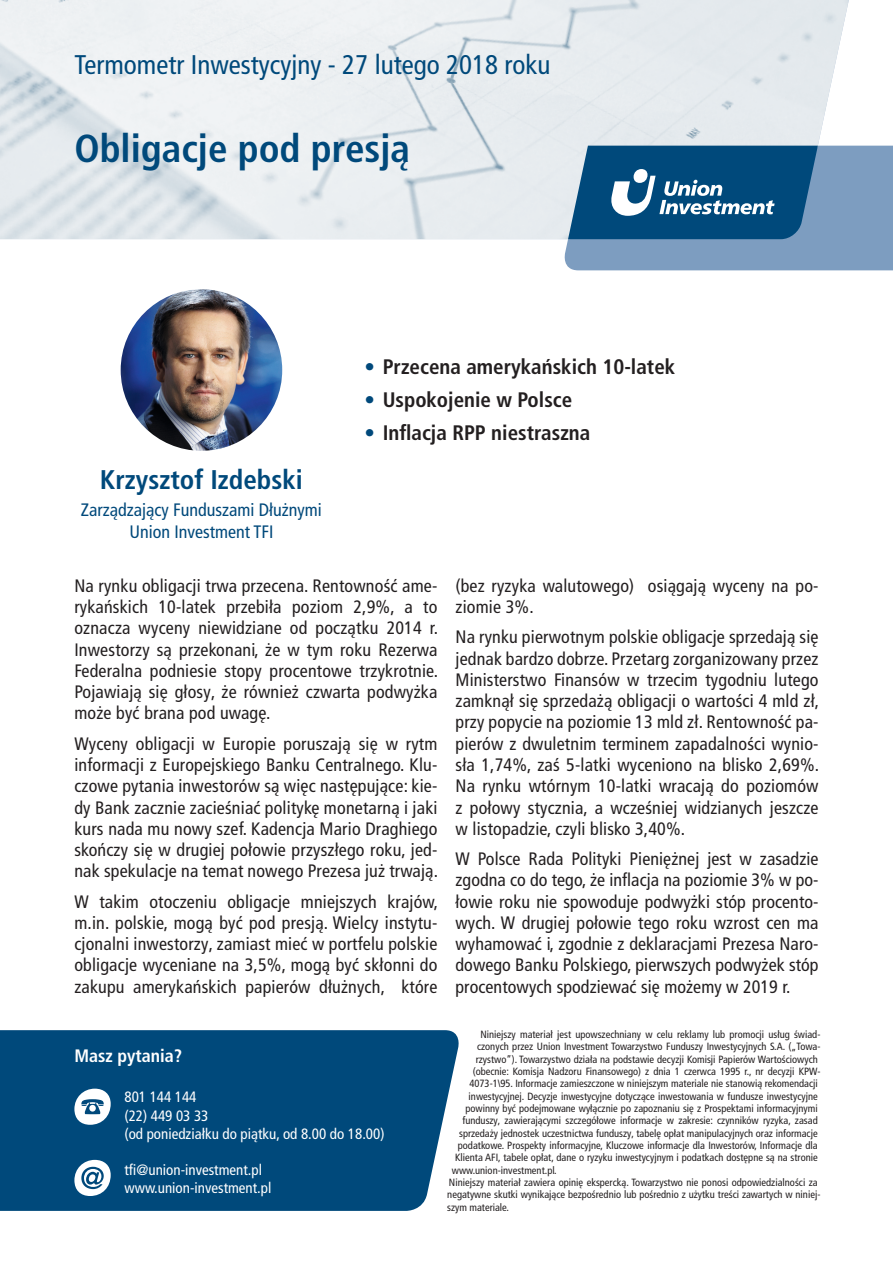
<style>
.page{position:relative;width:893px;height:1263px;background:#fff}
.page>*{position:absolute;margin:0;border:0;box-sizing:border-box;transform-origin:0 0}
.t1{font:700 condensed 39px "Frutiger LT Pro";color:#00497b}
.t2{font:condensed 27px "Frutiger LT Pro";color:#00497b}
.t3{font:700 condensed 27px "Frutiger LT Pro";color:#00497b}
.highlighs_v3{font:700 condensed 21px "Frutiger LT Pro";color:#231f20}
.p_12pt{font:condensed 18px/21.3px "Frutiger LT Pro";letter-spacing:.01em;color:#231f20;text-align:justify}
.t4{font:condensed 18px/21.3px "Frutiger LT Pro";color:#00497b;text-align:center}
.t5{font:700 condensed 18px "Frutiger LT Pro";color:#fff}
.t6{font:condensed 15px/18px "Frutiger LT Pro";color:#fff}
.disclaimer{font:condensed 10.5px/12.3px "Frutiger LT Pro";color:#231f20}
.s1{color:#00497b}
</style>
<div class="page">
<div style="left:0;top:1030px;width:459px;height:181px;background:#00497b"></div>
<div style="left:74px;top:1089px;width:37px;height:36px;background:#fff;border-radius:16px"></div>
<svg style="left:81px;top:1099px;width:23px;height:15px"></svg>
<svg style="left:74px;top:1160px;width:37px;height:36px"></svg>
<svg style="left:81px;top:1167px;width:23px;height:22px"></svg>
<img style="left:121px;top:289px;width:161px;height:162px;border-radius:81px">
<img style="left:0;top:0;width:849px;height:239px">
<svg style="left:561px;top:146px;width:332px;height:124px;background:#4e7ea5"></svg>
<p class="t2" style="left:74px;top:49px;width:478px">Termometr Inwestycyjny - 27 lutego 2018 roku</p>
<p class="t1" style="left:74px;top:125px;width:337px">Obligacje pod presją</p>
<p class="t3" style="left:100px;top:464px;width:204px">Krzysztof Izdebski</p>
<p class="t4" style="left:81px;top:500px;width:242px">Zarządzający Funduszami Dłużnymi<br>Union Investment TFI</p>
<p class="highlighs_v3" style="left:365px;top:354px;width:312px"><span class="s1">•</span> Przecena amerykańskich 10-latek</p>
<p class="highlighs_v3" style="left:365px;top:387px;width:209px"><span class="s1">•</span> Uspokojenie w Polsce</p>
<p class="highlighs_v3" style="left:365px;top:420px;width:227px"><span class="s1">•</span> Inflacja RPP niestraszna</p>
<p class="p_12pt" style="left:74px;top:575px;width:365px">Na rynku obligacji trwa przecena. Rentowność ame&shy;rykańskich 10-latek przebiła poziom 2,9%, a to oznacza wyceny niewidziane od początku 2014 r.<br>Inwestorzy są przekonani, że w tym roku Rezerwa Federalna podniesie stopy procentowe trzykrotnie.<br>Pojawiają się głosy, że również czwarta podwyżka może być brana pod uwagę.</p>
<p class="p_12pt" style="left:74px;top:733px;width:365px">Wyceny obligacji w Europie poruszają się w rytm informacji z Europejskiego Banku Centralnego. Klu&shy;czowe pytania inwestorów są więc następujące: kie&shy;dy Bank zacznie zacieśniać politykę monetarną i jaki kurs nada mu nowy szef. Kadencja Mario Draghiego skończy się w drugiej połowie przyszłego roku, jed&shy;nak spekulacje na temat nowego Prezesa już trwają.</p>
<p class="p_12pt" style="left:74px;top:891px;width:365px">W takim otoczeniu obligacje mniejszych krajów, m.in. polskie, mogą być pod presją. Wielcy instytu&shy;cjonalni inwestorzy, zamiast mieć w portfelu polskie obligacje wyceniane na 3,5%, mogą być skłonni do zakupu amerykańskich papierów dłużnych, które</p>
<p class="p_12pt" style="left:455px;top:575px;width:365px">(bez ryzyka walutowego) osiągają wyceny na po&shy;ziomie 3%.</p>
<p class="p_12pt" style="left:455px;top:627px;width:365px">Na rynku pierwotnym polskie obligacje sprzedają się jednak bardzo dobrze. Przetarg zorganizowany przez Ministerstwo Finansów w trzecim tygodniu lutego zamknął się sprzedażą obligacji o wartości 4 mld zł, przy popycie na poziomie 13 mld zł. Rentowność pa&shy;pierów z dwuletnim terminem zapadalności wynio&shy;sła 1,74%, zaś 5-latki wyceniono na blisko 2,69%.<br>Na rynku wtórnym 10-latki wracają do poziomów z połowy stycznia, a wcześniej widzianych jeszcze w listopadzie, czyli blisko 3,40%.</p>
<p class="p_12pt" style="left:455px;top:848px;width:365px">W Polsce Rada Polityki Pieniężnej jest w zasadzie zgodna co do tego, że inflacja na poziomie 3% w po&shy;łowie roku nie spowoduje podwyżki stóp procento&shy;wych. W drugiej połowie tego roku wzrost cen ma wyhamować i, zgodnie z deklaracjami Prezesa Naro&shy;dowego Banku Polskiego, pierwszych podwyżek stóp procentowych spodziewać się możemy w 2019 r.</p>
<p class="t5" style="left:74px;top:1045px;width:109px">Masz pytania?</p>
<p class="t6" style="left:124px;top:1088px;width:73px">801 144 144</p>
<p class="t6" style="left:124px;top:1106px;width:261px">(22) 449 03 33<br>(od poniedziałku do piątku, od 8.00 do 18.00)</p>
<p class="t6" style="left:124px;top:1161px;width:139px">tfi@union-investment.pl</p>
<p class="t6" style="left:124px;top:1179px;width:148px">www.union-investment.pl</p>
<p class="disclaimer" style="left:480px;top:1028px;width:341px">Niniejszy materiał jest upowszechniany w celu reklamy lub promocji usług świad-</p>
<p class="disclaimer" style="left:477px;top:1041px;width:345px">czonych przez Union Investment Towarzystwo Funduszy Inwestycyjnych S.A. („Towa-</p>
<p class="disclaimer" style="left:476px;top:1053px;width:344px">rzystwo”). Towarzystwo działa na podstawie decyzji Komisji Papierów Wartościowych</p>
<p class="disclaimer" style="left:473px;top:1065px;width:349px">(obecnie: Komisja Nadzoru Finansowego) z dnia 1 czerwca 1995 r., nr decyzji KPW-</p>
<p class="disclaimer" style="left:469px;top:1078px;width:350px">4073-1\95. Informacje zamieszczone w niniejszym materiale nie stanowią rekomendacji</p>
<p class="disclaimer" style="left:469px;top:1090px;width:351px">inwestycyjnej. Decyzje inwestycyjne dotyczące inwestowania w fundusze inwestycyjne</p>
<p class="disclaimer" style="left:465px;top:1102px;width:354px">powinny być podejmowane wyłącznie po zapoznaniu się z Prospektami informacyjnymi</p>
<p class="disclaimer" style="left:462px;top:1115px;width:357px">funduszy, zawierającymi szczegółowe informacje w zakresie: czynników ryzyka, zasad</p>
<p class="disclaimer" style="left:459px;top:1127px;width:360px">sprzedaży jednostek uczestnictwa funduszy, tabelę opłat manipulacyjnych oraz informacje</p>
<p class="disclaimer" style="left:458px;top:1139px;width:361px">podatkowe. Prospekty informacyjne, Kluczowe informacje dla Inwestorów, Informacje dla</p>
<p class="disclaimer" style="left:455px;top:1152px;width:364px">Klienta AFI, tabele opłat, dane o ryzyku inwestycyjnym i podatkach dostępne są na stronie</p>
<p class="disclaimer" style="left:452px;top:1164px;width:106px">www.union-investment.pl.</p>
<p class="disclaimer" style="left:447px;top:1176px;width:375px">Niniejszy materiał zawiera opinię ekspercką. Towarzystwo nie ponosi odpowiedzialności za negatywne skutki wynikające bezpośrednio lub pośrednio z użytku treści zawartych w niniej&shy;szym materiale.</p>
</div>
